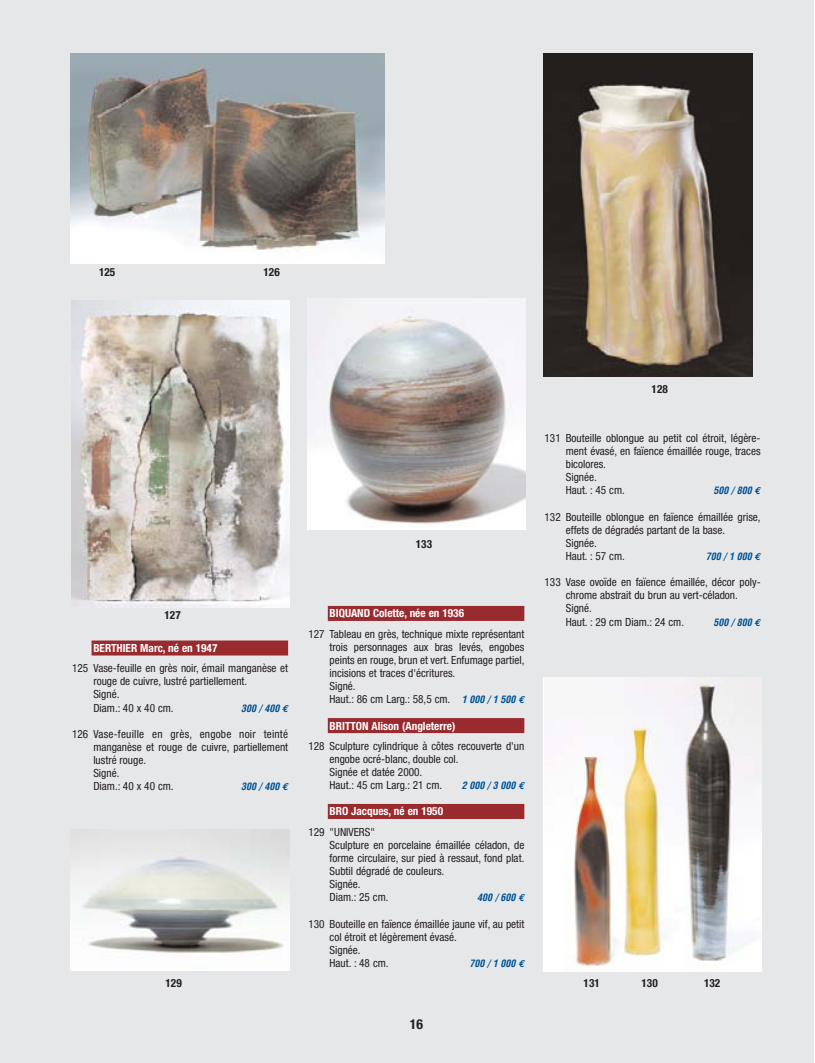
<style>
.page{position:relative;width:815px;height:1063px;background:#fff}
.page>*{position:absolute;margin:0;border:0;box-sizing:border-box;transform-origin:0 0}
.t1{font:700 condensed 13.75px "Helvetica Neue";color:#231f20}
.t2{font:condensed 11.25px/13.1px "Helvetica Neue";color:#231f20}
.t3{font:700 condensed 11.25px "Helvetica Neue";color:#fff}
.t4{font:700 condensed 11.25px "Helvetica Neue";color:#231f20}
.t5{font:italic 700 condensed 10px "Helvetica";color:#005495}
.s1{font-family:"Euro Mono";font-stretch:normal}
.s2{font-family:"Helvetica";font-weight:700;font-style:italic;font-size:10px;color:#005495}
.s3{font-family:"Euro Mono";font-weight:700;font-style:italic;font-stretch:normal;font-size:10px;color:#005495}
</style>
<div class="page">
<div style="left:0;top:0;width:814px;height:1062px;background:#e6e7e9"></div>
<div style="left:92px;top:640px;width:196px;height:15px;background:#992b2f"></div>
<div style="left:328px;top:606px;width:196px;height:15px;background:#992b2f"></div>
<div style="left:328px;top:718px;width:196px;height:15px;background:#992b2f"></div>
<div style="left:328px;top:804px;width:196px;height:15px;background:#992b2f"></div>
<img style="left:71px;top:53px;width:314px;height:211px">
<img style="left:71px;top:300px;width:218px;height:308px">
<img style="left:543px;top:53px;width:209px;height:324px">
<img style="left:71px;top:829px;width:218px;height:140px">
<img style="left:545px;top:677px;width:217px;height:294px">
<img style="left:307px;top:299px;width:219px;height:230px">
<p class="t4" style="left:99px;top:267px;width:18px">125</p>
<p class="t4" style="left:264px;top:267px;width:18px">126</p>
<p class="t4" style="left:416px;top:540px;width:18px">133</p>
<p class="t4" style="left:165px;top:611px;width:18px">127</p>
<p class="t3" style="left:93px;top:644px;width:126px">BERTHIER Marc, né en 1947</p>
<p class="t2" style="left:93px;top:662px;width:196px;text-indent:-21px">125 Vase-feuille en grès noir, émail manganèse et rouge de cuivre, lustré partiellement.<br>Signé.<br>Diam.: 40 x 40 cm.</p>
<p class="t5" style="left:241px;top:704px;width:49px">300 / 400 <span class="s1">€</span></p>
<p class="t2" style="left:93px;top:728px;width:196px;text-indent:-21px">126 Vase-feuille en grès, engobe noir teinté manganèse et rouge de cuivre, partiellement lustré rouge.<br>Signé.<br>Diam.: 40 x 40 cm.</p>
<p class="t5" style="left:241px;top:783px;width:49px">300 / 400 <span class="s1">€</span></p>
<p class="t3" style="left:330px;top:609px;width:136px">BIQUAND Colette, née en 1936</p>
<p class="t2" style="left:330px;top:628px;width:196px;text-indent:-21px">127 Tableau en grès, technique mixte représentant trois personnages aux bras levés, engobes peints en rouge, brun et vert. Enfumage partiel, incisions et traces d'écritures.<br>Signé.<br>Haut.: 86 cm Larg.: 58,5 cm. <span class="s2">1 000 / 1 500</span> <span class="s3">€</span></p>
<p class="t3" style="left:330px;top:721px;width:127px">BRITTON Alison (Angleterre)</p>
<p class="t2" style="left:330px;top:740px;width:196px;text-indent:-21px">128 Sculpture cylindrique à côtes recouverte d'un engobe ocré-blanc, double col.<br>Signée et datée 2000.<br>Haut.: 45 cm Larg.: 21 cm.</p>
<p class="t5" style="left:462px;top:781px;width:64px">2 000 / 3 000 <span class="s1">€</span></p>
<p class="t3" style="left:330px;top:807px;width:115px">BRO Jacques, né en 1950</p>
<p class="t2" style="left:330px;top:826px;width:196px;text-indent:-21px">129 "UNIVERS"<br>Sculpture en porcelaine émaillée céladon, de forme circulaire, sur pied à ressaut, fond plat.<br>Subtil dégradé de couleurs.<br>Signée.<br>Diam.: 25 cm.</p>
<p class="t5" style="left:477px;top:893px;width:49px">400 / 600 <span class="s1">€</span></p>
<p class="t2" style="left:330px;top:918px;width:196px;text-indent:-21px">130 Bouteille en faïence émaillée jaune vif, au petit col étroit et légèrement évasé.<br>Signée.<br>Haut. : 48 cm.</p>
<p class="t5" style="left:470px;top:959px;width:56px">700 / 1 000 <span class="s1">€</span></p>
<p class="t4" style="left:652px;top:385px;width:18px">128</p>
<p class="t2" style="left:566px;top:432px;width:196px;text-indent:-21px">131 Bouteille oblongue au petit col étroit, légère&shy;ment évasé, en faïence émaillée rouge, traces bicolores.<br>Signée.<br>Haut. : 45 cm.</p>
<p class="t5" style="left:714px;top:487px;width:49px">500 / 800 <span class="s1">€</span></p>
<p class="t2" style="left:566px;top:511px;width:196px;text-indent:-21px">132 Bouteille oblongue en faïence émaillée grise, effets de dégradés partant de la base.<br>Signée.<br>Haut. : 57 cm.</p>
<p class="t5" style="left:706px;top:552px;width:56px">700 / 1 000 <span class="s1">€</span></p>
<p class="t2" style="left:566px;top:576px;width:196px;text-indent:-21px">133 Vase ovoïde en faïence émaillée, décor poly&shy;chrome abstrait du brun au vert-céladon.<br>Signé.<br>Haut. : 29 cm Diam.: 24 cm.</p>
<p class="t5" style="left:714px;top:618px;width:49px">500 / 800 <span class="s1">€</span></p>
<p class="t4" style="left:166px;top:978px;width:18px">129</p>
<p class="t4" style="left:584px;top:978px;width:18px">131</p>
<p class="t4" style="left:704px;top:978px;width:18px">132</p>
<p class="t4" style="left:642px;top:978px;width:18px">130</p>
<p class="t1" style="left:410px;top:1018px;width:15px">16</p>
</div>
